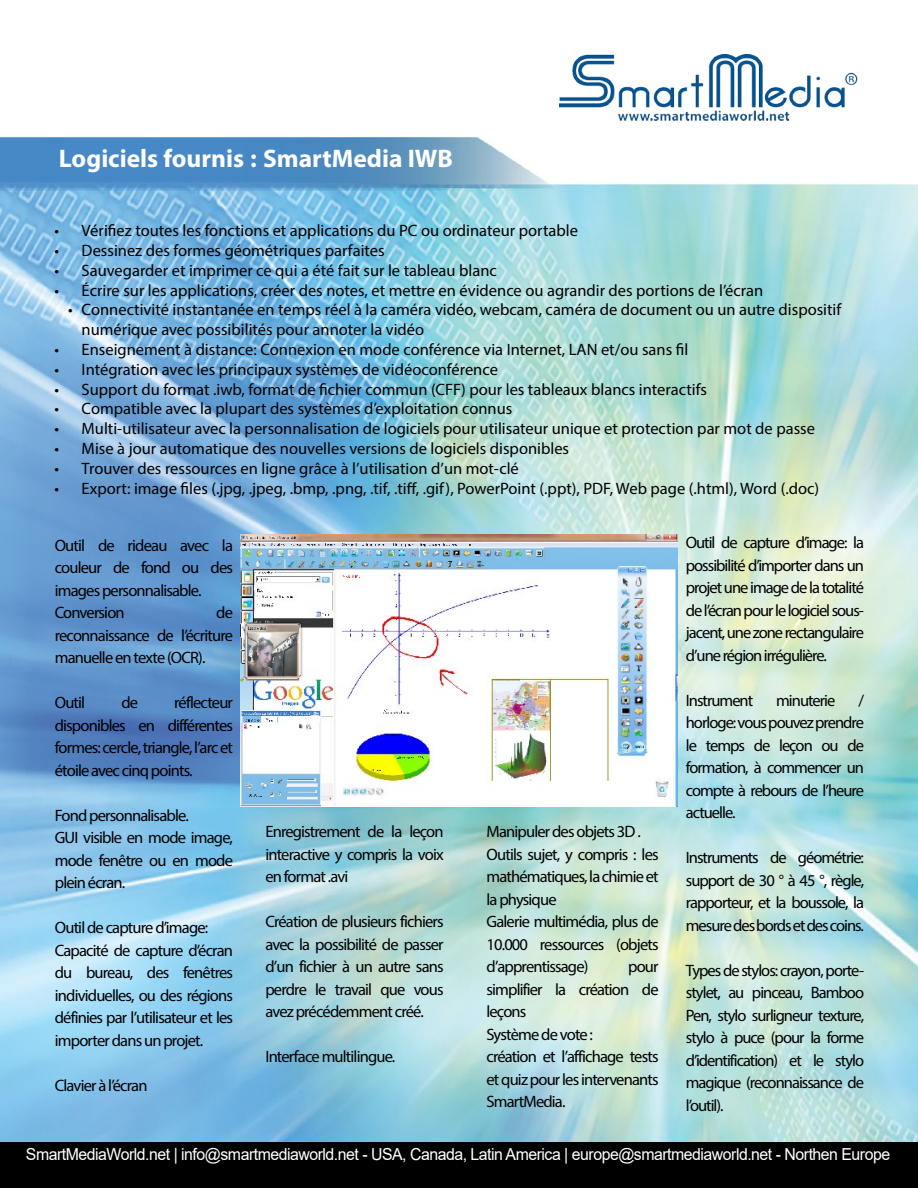
<style>
.page{position:relative;width:918px;height:1188px;background:#fff}
.page>*{position:absolute;margin:0;border:0;box-sizing:border-box;transform-origin:0 0}
.t1{font:700 25.5px "Myriad Hebrew";color:#fff}
.t2{font:16.5px/22.5px "Myriad Pro";letter-spacing:-.045em;color:#000;text-align:justify}
.t3{font:16.5px/19.8px "Myriad Pro";color:#000}
.t4{font:16.5px "Arial";letter-spacing:-.03em;color:#fff;scale:.96 1}
</style>
<div class="page">
<img style="left:559px;top:54px;width:299px;height:67px">
<img style="left:0;top:136px;width:918px;height:1006px">
<img style="left:241px;top:535px;width:436px;height:271px">
<div style="left:0;top:1142px;width:918px;height:46px;background:#000"></div>
<h1 class="t1" style="left:59px;top:144px;width:396px">Logiciels fournis : SmartMedia IWB</h1>
<p class="t3" style="left:55px;top:221px;width:525px">• Vérifiez toutes les fonctions et applications du PC ou ordinateur portable</p>
<p class="t3" style="left:55px;top:240px;width:332px">• Dessinez des formes géométriques parfaites</p>
<p class="t3" style="left:55px;top:260px;width:444px">• Sauvegarder et imprimer ce qui a été fait sur le tableau blanc</p>
<p class="t3" style="left:55px;top:280px;width:710px">• Écrire sur les applications, créer des notes, et mettre en évidence ou agrandir des portions de l’écran</p>
<p class="t3" style="left:82px;top:300px;width:761px;text-indent:-13px">• Connectivité instantanée en temps réel à la caméra vidéo, webcam, caméra de document ou un autre dispositif numérique avec possibilités pour annoter la vidéo</p>
<p class="t3" style="left:55px;top:339px;width:635px">• Enseignement à distance: Connexion en mode conférence via Internet, LAN et/ou sans fil</p>
<p class="t3" style="left:55px;top:359px;width:445px">• Intégration avec les principaux systèmes de vidéoconférence</p>
<p class="t3" style="left:55px;top:379px;width:654px">• Support du format .iwb, format de fichier commun (CFF) pour les tableaux blancs interactifs</p>
<p class="t3" style="left:55px;top:399px;width:459px">• Compatible avec la plupart des systèmes d’exploitation connus</p>
<p class="t3" style="left:55px;top:419px;width:762px">• Multi-utilisateur avec la personnalisation de logiciels pour utilisateur unique et protection par mot de passe</p>
<p class="t3" style="left:55px;top:438px;width:516px">• Mise à jour automatique des nouvelles versions de logiciels disponibles</p>
<p class="t3" style="left:55px;top:458px;width:466px">• Trouver des ressources en ligne grâce à l’utilisation d’un mot-clé</p>
<p class="t3" style="left:55px;top:478px;width:766px">• Export: image files (.jpg, .jpeg, .bmp, .png, .tif, .tiff, .gif), PowerPoint (.ppt), PDF, Web page (.html), Word (.doc)</p>
<p class="t2" style="left:686px;top:531px;width:180px">Outil de capture d’image: la possibilité d’importer dans un projet une image de la totalité del’écranpourlelogicielsous&shy;jacent,unezonerectangulaire d’unerégionirrégulière.</p>
<p class="t2" style="left:686px;top:689px;width:69px">Instrument</p>
<p class="t2" style="left:776px;top:689px;width:61px">minuterie</p>
<p class="t2" style="left:55px;top:534px;width:180px;text-align:left">Outil de rideau avec la couleur de fond ou des images personnalisable.<br>Conversion</p>
<p class="t2" style="left:55px;top:601px;width:180px;text-indent:162px">de reconnaissance de l’écriture manuelle en texte (OCR).</p>
<p class="t2" style="left:55px;top:691px;width:32px">Outil</p>
<p class="t2" style="left:121px;top:691px;width:18px">de</p>
<p class="t2" style="left:686px;top:689px;width:180px;text-indent:173px">/ horloge:vouspouvezprendre le temps de leçon ou de formation, à commencer un compte à rebours de l’heure actuelle.</p>
<p class="t2" style="left:686px;top:846px;width:180px">Instruments de géométrie: support de 30 ° à 45 °, règle, rapporteur, et la boussole, la mesuredesbordsetdescoins.</p>
<p class="t2" style="left:686px;top:959px;width:180px">Types de stylos: crayon, porte&shy;stylet, au pinceau, Bamboo Pen, stylo surligneur texture, stylo à puce (pour la forme d’identification) et le stylo magique (reconnaissance de l’outil).</p>
<p class="t4" style="left:26px;top:1143px;width:902px">SmartMediaWorld.net | info@smartmediaworld.net - USA, Canada, Latin America | europe@smartmediaworld.net - Northen Europe</p>
<p class="t2" style="left:55px;top:691px;width:180px;text-indent:119px">réflecteur disponibles en différentes formes:cercle,triangle,l’arcet étoile avec cinq points.</p>
<p class="t2" style="left:55px;top:804px;width:180px;text-align:left">Fond personnalisable.<br>GUI visible en mode image, mode fenêtre ou en mode plein écran.</p>
<p class="t2" style="left:55px;top:916px;width:180px;text-align:left">Outil de capture d’image:<br>Capacité de capture d’écran du bureau, des fenêtres individuelles, ou des régions définies par l’utilisateur et les importer dans un projet.</p>
<p class="t2" style="left:55px;top:1074px;width:94px">Clavier à l’écran</p>
<p class="t2" style="left:265px;top:820px;width:180px">Enregistrement de la leçon interactive y compris la voix en format .avi</p>
<p class="t2" style="left:265px;top:910px;width:180px">Création de plusieurs fichiers avec la possibilité de passer d’un fichier à un autre sans perdre le travail que vous avez précédemment créé.</p>
<p class="t2" style="left:265px;top:1045px;width:132px">Interface multilingue.</p>
<p class="t2" style="left:486px;top:820px;width:174px;text-align:left">Manipuler des objets 3D .<br>Outils sujet, y compris : les mathématiques,lachimieet la physique<br>Galerie multimédia, plus de<br>10.000 ressources (objets d’apprentissage)</p>
<p class="t2" style="left:486px;top:955px;width:174px;text-align:left;text-indent:142px">pour simplifier la création de leçons<br>Système de vote :<br>création et l’affichage tests et quiz pour les intervenants<br>SmartMedia.</p>
</div>
